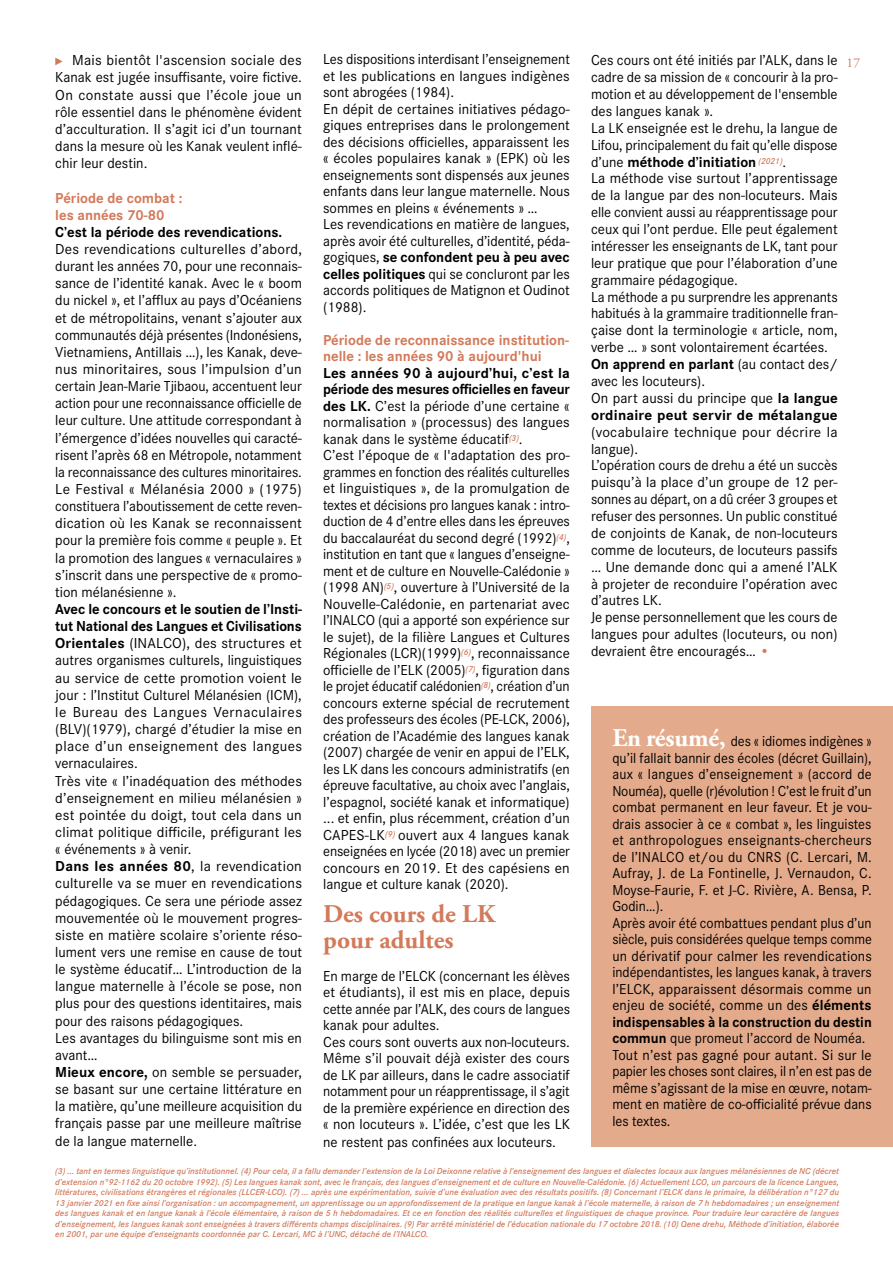
<style>
.page{position:relative;width:893px;height:1263px;background:#fff}
.page>*{position:absolute;margin:0;border:0;box-sizing:border-box;transform-origin:0 0}
.t1{font:700 25.5px/25.5px "Adobe Garamond Pro";color:#d37a5b}
.t2{font:15px/17.1px "Corporate S";color:#000}
.t3{font:15px/16.5px "Corporate S";color:#000;scale:.95 1}
.t4{font:700 15px/17.1px "Corporate S";color:#d37a5b}
.t5{font:700 15px "Corporate S";color:#000}
.t6{font:13.5px "Adobe Garamond Pro";color:#d37a5b}
.t7{font:italic 600 9px/10.5px "Corporate S";color:#d37a5b;text-align:justify}
.s1{font-weight:700}
.s2{color:#d37a5b}
.s3{font-family:"Adobe Garamond Pro";font-weight:700;font-size:25.5px;color:#fff}
</style>
<div class="page">
<svg style="left:55px;top:58px;width:8px;height:7px"></svg>
<div style="left:591px;top:706px;width:302px;height:441px;background:#e3aa8b"></div>
<p class="t2" style="left:323px;top:50px;width:248px;line-height:16.5px">Les dispositions interdisant l’enseignement et les publications en langues indigènes sont abrogées (1984).<br>En dépit de certaines initiatives pédago&shy;giques entreprises dans le prolongement des décisions officielles, apparaissent les « écoles populaires kanak » (EPK) où les enseignements sont dispensés aux jeunes enfants dans leur langue maternelle. Nous sommes en pleins « événements » …<br>Les revendications en matière de langues, après avoir été culturelles, d’identité, péda&shy;gogiques, <span class="s1">se confondent peu à peu avec celles politiques</span> qui se concluront par les accords politiques de Matignon et Oudinot (1988).</p>
<p class="t4" style="left:323px;top:331px;width:247px;line-height:16.5px">Période de reconnaissance institution&shy;nelle : les années 90 à aujourd'hui</p>
<p class="t2" style="left:323px;top:364px;width:248px;line-height:16.5px"><span class="s1">Les années 90 à aujourd’hui, c’est la période des mesures officielles en faveur des LK.</span> C’est la période d’une certaine « normalisation » (processus) des langues kanak dans le système éducatif<sup>(3)</sup>.<br>C’est l’époque de « l'adaptation des pro&shy;grammes en fonction des réalités culturelles et linguistiques », de la promulgation de textes et décisions pro langues kanak : intro&shy;duction de 4 d’entre elles dans les épreuves du baccalauréat du second degré (1992)<sup>(4)</sup>, institution en tant que « langues d’enseigne&shy;ment et de culture en Nouvelle-Calédonie » (1998 AN)<sup>(5)</sup>, ouverture à l’Université de la Nouvelle-Calédonie, en partenariat avec l’INALCO (qui a apporté son expérience sur le sujet), de la filière Langues et Cultures Régionales (LCR)(1999)<sup>(6)</sup>, reconnaissance officielle de l’ELK (2005)<sup>(7)</sup>, figuration dans le projet éducatif calédonien<sup>(8)</sup>, création d’un concours externe spécial de recrutement des professeurs des écoles (PE-LCK, 2006), création de l’Académie des langues kanak (2007) chargée de venir en appui de l’ELK, les LK dans les concours administratifs (en épreuve facultative, au choix avec l’anglais, l’espagnol, société kanak et informatique) ... et enfin, plus récemment, création d’un CAPES-LK<sup>(9)</sup> ouvert aux 4 langues kanak enseignées en lycée (2018) avec un premier concours en 2019. Et des capésiens en langue et culture kanak (2020).</p>
<h1 class="t1" style="left:323px;top:902px;width:174px">Des cours de LK pour adultes</h1>
<p class="t2" style="left:323px;top:967px;width:248px;line-height:16.5px">En marge de l’ELCK (concernant les élèves et étudiants), il est mis en place, depuis cette année par l’ALK, des cours de langues kanak pour adultes.<br>Ces cours sont ouverts aux non-locuteurs.<br>Même s’il pouvait déjà exister des cours de LK par ailleurs, dans le cadre associatif notamment pour un réapprentissage, il s’agit de la première expérience en direction des « non locuteurs ». L’idée, c’est que les LK ne restent pas confinées aux locuteurs.</p>
<p class="t2" style="left:72px;top:51px;width:231px">Mais bientôt l'ascension sociale des</p>
<p class="t6" style="left:847px;top:54px;width:15px">17</p>
<p class="t2" style="left:55px;top:68px;width:248px;text-align:justify">Kanak est jugée insuffisante, voire fictive.<br>On constate aussi que l’école joue un rôle essentiel dans le phénomène évident d’acculturation. Il s’agit ici d’un tournant dans la mesure où les Kanak veulent inflé&shy;chir leur destin.</p>
<p class="t4" style="left:55px;top:188px;width:129px">Période de combat : les années 70-80</p>
<p class="t5" style="left:55px;top:221px;width:229px">C’est la période des revendications.</p>
<p class="t2" style="left:55px;top:240px;width:248px;text-align:justify">Des revendications culturelles d’abord, durant les années 70, pour une reconnais&shy;sance de l’identité kanak. Avec le « boom du nickel », et l’afflux au pays d’Océaniens et de métropolitains, venant s’ajouter aux communautés déjà présentes (Indonésiens, Vietnamiens, Antillais …), les Kanak, deve&shy;nus minoritaires, sous l’impulsion d’un certain Jean-Marie Tjibaou, accentuent leur action pour une reconnaissance officielle de leur culture. Une attitude correspondant à l’émergence d’idées nouvelles qui caracté&shy;risent l’après 68 en Métropole, notamment la reconnaissance des cultures minoritaires.<br>Le Festival « Mélanésia 2000 » (1975) constituera l’aboutissement de cette reven&shy;dication où les Kanak se reconnaissent pour la première fois comme « peuple ». Et la promotion des langues « vernaculaires » s’inscrit dans une perspective de « promo&shy;tion mélanésienne ».</p>
<p class="t2" style="left:55px;top:600px;width:248px"><span class="s1">Avec le concours et le soutien de l’Insti&shy;tut National des Langues et Civilisations Orientales</span> (INALCO), des structures et autres organismes culturels, linguistiques au service de cette promotion voient le jour : l’Institut Culturel Mélanésien (ICM), le Bureau des Langues Vernaculaires (BLV)(1979), chargé d’étudier la mise en place d’un enseignement des langues vernaculaires.<br>Très vite « l’inadéquation des méthodes d’enseignement en milieu mélanésien » est pointée du doigt, tout cela dans un climat politique difficile, préfigurant les « événements » à venir.<br><span class="s1">Dans les années 80</span>, la revendication culturelle va se muer en revendications pédagogiques. Ce sera une période assez mouvementée où le mouvement progres&shy;siste en matière scolaire s’oriente réso&shy;lument vers une remise en cause de tout le système éducatif… L’introduction de la langue maternelle à l’école se pose, non plus pour des questions identitaires, mais pour des raisons pédagogiques.<br>Les avantages du bilinguisme sont mis en avant…<br><span class="s1">Mieux encore,</span> on semble se persuader, se basant sur une certaine littérature en la matière, qu’une meilleure acquisition du français passe par une meilleure maîtrise de la langue maternelle.</p>
<p class="t2" style="left:591px;top:51px;width:248px">Ces cours ont été initiés par l’ALK, dans le cadre de sa mission de « concourir à la pro&shy;motion et au développement de l'ensemble des langues kanak ».<br>La LK enseignée est le drehu, la langue de Lifou, principalement du fait qu’elle dispose d’une <span class="s1">méthode d’initiation</span> <sup>(2021)</sup>.<br>La méthode vise surtout l’apprentissage de la langue par des non-locuteurs. Mais elle convient aussi au réapprentissage pour ceux qui l’ont perdue. Elle peut également intéresser les enseignants de LK, tant pour leur pratique que pour l’élaboration d’une grammaire pédagogique.<br>La méthode a pu surprendre les apprenants habitués à la grammaire traditionnelle fran&shy;çaise dont la terminologie « article, nom, verbe … » sont volontairement écartées.<br><span class="s1">On apprend en parlant</span> (au contact des/ avec les locuteurs).<br>On part aussi du principe que <span class="s1">la langue ordinaire peut servir de métalangue</span></p>
<p class="t2" style="left:591px;top:423px;width:248px">(vocabulaire technique pour décrire la langue).<br>L’opération cours de drehu a été un succès puisqu’à la place d’un groupe de 12 per&shy;sonnes au départ, on a dû créer 3 groupes et refuser des personnes. Un public constitué de conjoints de Kanak, de non-locuteurs comme de locuteurs, de locuteurs passifs … Une demande donc qui a amené l’ALK à projeter de reconduire l’opération avec d’autres LK.<br>Je pense personnellement que les cours de langues pour adultes (locuteurs, ou non) devraient être encouragés… <span class="s2">•</span></p>
<p class="t3" style="left:612px;top:732px;width:275px"><span class="s3">En résumé,</span> des « idiomes indigènes » qu’il fallait bannir des écoles (décret Guillain), aux « langues d’enseignement » (accord de Nouméa), quelle (r)évolution ! C’est le fruit d’un combat permanent en leur faveur. Et je vou&shy;drais associer à ce « combat », les linguistes et anthropologues enseignants-chercheurs de l’INALCO et/ou du CNRS (C. Lercari, M.<br>Aufray, J. de La Fontinelle, J. Vernaudon, C.<br>Moyse-Faurie, F. et J-C. Rivière, A. Bensa, P.<br>Godin…).<br>Après avoir été combattues pendant plus d’un siècle, puis considérées quelque temps comme un dérivatif pour calmer les revendications indépendantistes, les langues kanak, à travers l’ELCK, apparaissent désormais comme un enjeu de société, comme un des <span class="s1">éléments indispensables à la construction du destin commun</span> que promeut l’accord de Nouméa.<br>Tout n’est pas gagné pour autant. Si sur le papier les choses sont claires, il n’en est pas de même s’agissant de la mise en œuvre, notam&shy;ment en matière de co-officialité prévue dans les textes.</p>
<p class="t7" style="left:55px;top:1166px;width:785px">(3) … tant en termes linguistique qu’institutionnel. (4) Pour cela, il a fallu demander l’extension de la Loi Deixonne relative à l’enseignement des langues et dialectes locaux aux langues mélanésiennes de NC (décret d’extension n°92-1162 du 20 octobre 1992). (5) Les langues kanak sont, avec le français, des langues d’enseignement et de culture en Nouvelle-Calédonie. (6) Actuellement LCO, un parcours de la licence Langues, littératures, civilisations étrangères et régionales (LLCER-LCO). (7) … après une expérimentation, suivie d’une évaluation avec des résultats positifs. (8) Concernant l’ELCK dans le primaire, la délibération n°127 du 13 janvier 2021 en fixe ainsi l’organisation : un accompagnement, un apprentissage ou un approfondissement de la pratique en langue kanak à l’école maternelle, à raison de 7 h hebdomadaires ; un enseignement des langues kanak et en langue kanak à l’école élémentaire, à raison de 5 h hebdomadaires. Et ce en fonction des réalités culturelles et linguistiques de chaque province. Pour traduire leur caractère de langues d’enseignement, les langues kanak sont enseignées à travers différents champs disciplinaires. (9) Par arrêté ministériel de l’éducation nationale du 17 octobre 2018. (10) Qene drehu, Méthode d’initiation, élaborée en 2001, par une équipe d’enseignants coordonnée par C. Lercari, MC à l’UNC, détaché de l’INALCO.</p>
</div>
